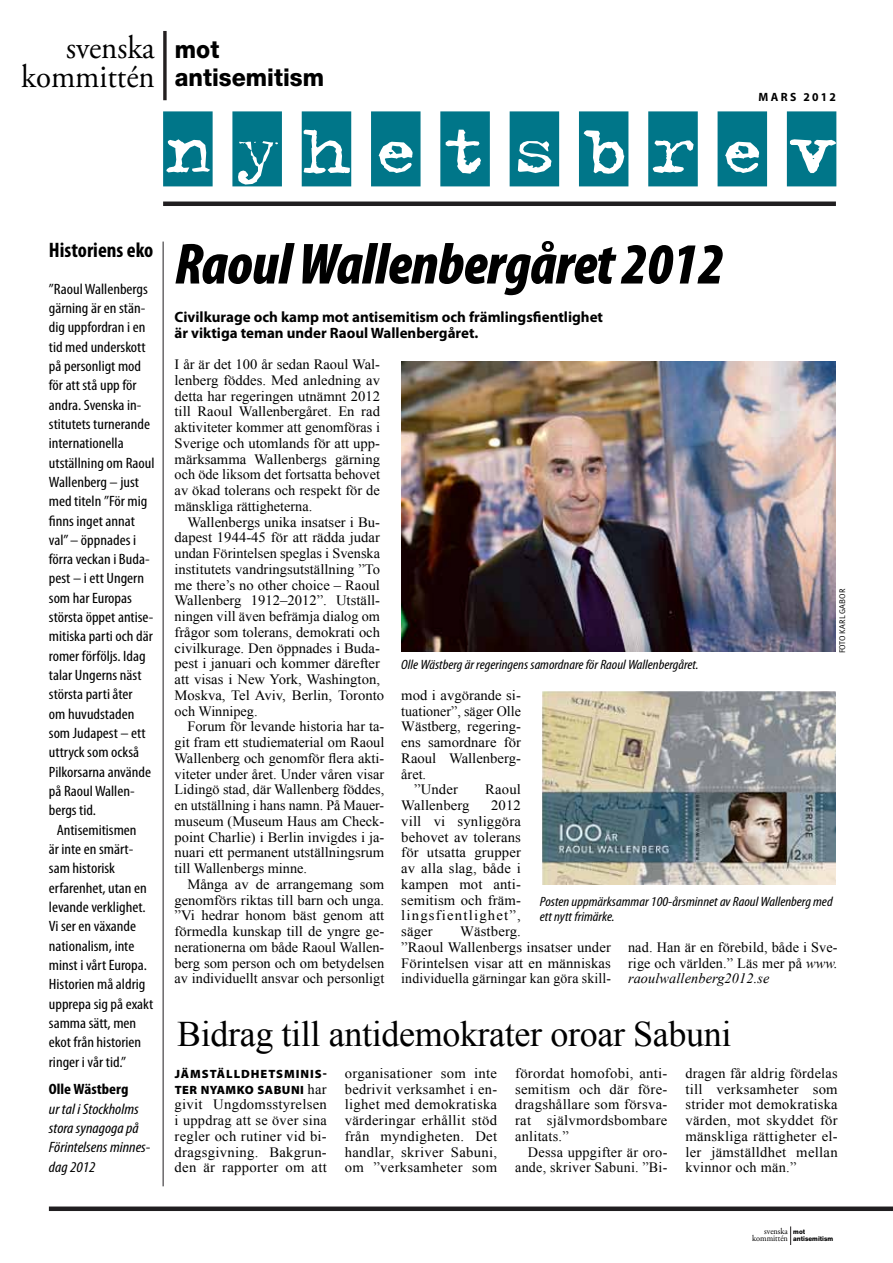
<style>
.page{position:relative;width:893px;height:1263px;background:#fff}
.page>*{position:absolute;margin:0;border:0;box-sizing:border-box;transform-origin:0 0}
.t1{font:75px "Trixie Cameo";letter-spacing:.22em;color:#007689;scale:1.2 1}
.t2{font:italic 900 condensed 58.5px "Myriad Pro";letter-spacing:-.01em;color:#000}
.t3{font:36px "Times New Roman";letter-spacing:-.01em;color:#000}
.t4{font:32.7px/28.7px "Adobe Garamond Pro";color:#000;text-align:right;scale:.94 1}
.t5{font:800 24.6px/28.7px "Helvetica Neue LT Std";color:#000;scale:.94 1}
.t6{font:700 condensed 21px "Myriad Pro";color:#000}
.t7{font:condensed 15px "Myriad Pro";color:#000;scale:1.1 1}
.t8{font:700 15px/15.8px "Myriad Pro";color:#000}
.t9{font:italic condensed 15px/19.4px "Myriad Pro";color:#000;scale:1.1 1}
.t10{font:700 condensed 15px "Myriad Pro";color:#000;scale:1.1 1}
.t11{font:14.25px/15.8px "Times New Roman";color:#000;text-align:justify}
.t12{font:14.25px/15.8px "Times New Roman";letter-spacing:.02em;color:#000;text-align:right}
.t13{font:italic condensed 13.5px/15px "Myriad Pro";color:#000;scale:1.1 1}
.t14{font:900 12px/15.8px "Myriad Pro";letter-spacing:.075em;color:#000}
.t15{font:700 12px "Myriad Pro";letter-spacing:.19em;color:#000}
.t16{font:8.7px/7.6px "Adobe Garamond Pro";color:#000;text-align:right;scale:.94 1}
.t17{font:8.25px "Meta Plus Normal Caps";color:#000}
.t18{font:800 6.6px/7.6px "Helvetica Neue LT Std";color:#000;scale:.94 1}
.s1{font-style:italic}
.s2{font-family:"Times New Roman";font-weight:400;font-size:14.25px}
</style>
<div class="page">
<img style="left:401px;top:361px;width:435px;height:291px">
<svg style="left:790px;top:1226px;width:1px;height:19px"></svg>
<img style="left:542px;top:691px;width:294px;height:193px">
<div style="left:49px;top:1206px;width:844px;height:5px;background:#201e20"></div>
<svg style="left:163px;top:31px;width:4px;height:69px"></svg>
<div style="left:163px;top:201px;width:673px;height:5px;background:#201e20"></div>
<hr style="left:163px;top:242px;width:1px;height:944px;background:#201e20">
<h3 class="t4" style="left:21px;top:35px;width:143px">svenska kommittén</h3>
<h3 class="t5" style="left:175px;top:35px;width:160px">mot antisemitism</h3>
<p class="t15" style="left:758px;top:91px;width:79px">mar s 2012</p>
<h1 class="t1" style="left:163px;top:109px;width:562px">NYHETSBREV</h1>
<h3 class="t6" style="left:49px;top:239px;width:106px">Historiens eko</h3>
<p class="t7" style="left:49px;top:281px;width:91px">”Raoul Wallenbergs</p>
<p class="t7" style="left:49px;top:300px;width:89px">gärning är en stän-</p>
<p class="t7" style="left:49px;top:319px;width:89px">dig uppfordran i en</p>
<p class="t7" style="left:49px;top:339px;width:90px">tid med underskott</p>
<p class="t7" style="left:49px;top:358px;width:85px">på personligt mod</p>
<p class="t7" style="left:49px;top:377px;width:81px">för att stå upp för</p>
<p class="t7" style="left:49px;top:396px;width:86px">andra. Svenska in-</p>
<p class="t7" style="left:49px;top:416px;width:94px">stitutets turnerande</p>
<p class="t7" style="left:49px;top:435px;width:70px">internationella</p>
<p class="t7" style="left:49px;top:454px;width:98px">utställning om Raoul</p>
<p class="t7" style="left:49px;top:474px;width:84px">Wallenberg – just</p>
<p class="t7" style="left:49px;top:493px;width:91px">med titeln ”För mig</p>
<p class="t7" style="left:49px;top:512px;width:80px">finns inget annat</p>
<p class="t7" style="left:49px;top:532px;width:81px">val” – öppnades i</p>
<p class="t7" style="left:49px;top:551px;width:93px">förra veckan i Buda-</p>
<p class="t7" style="left:49px;top:570px;width:88px">pest – i ett Ungern</p>
<p class="t7" style="left:49px;top:590px;width:77px">som har Europas</p>
<p class="t7" style="left:49px;top:609px;width:97px">största öppet antise-</p>
<p class="t7" style="left:49px;top:628px;width:96px">mitiska parti och där</p>
<p class="t7" style="left:49px;top:648px;width:89px">romer förföljs. Idag</p>
<p class="t7" style="left:49px;top:667px;width:86px">talar Ungerns näst</p>
<p class="t7" style="left:49px;top:686px;width:78px">största parti åter</p>
<p class="t7" style="left:49px;top:706px;width:79px">om huvudstaden</p>
<p class="t7" style="left:49px;top:725px;width:90px">som Judapest – ett</p>
<p class="t7" style="left:49px;top:744px;width:84px">uttryck som också</p>
<p class="t7" style="left:49px;top:764px;width:94px">Pilkorsarna använde</p>
<p class="t7" style="left:49px;top:783px;width:80px">på Raoul Wallen-</p>
<p class="t7" style="left:49px;top:802px;width:44px">bergs tid.</p>
<p class="t7" style="left:57px;top:822px;width:74px">Antisemitismen</p>
<p class="t7" style="left:49px;top:841px;width:78px">är inte en smärt-</p>
<p class="t7" style="left:49px;top:860px;width:62px">sam historisk</p>
<p class="t7" style="left:49px;top:879px;width:91px">erfarenhet, utan en</p>
<p class="t7" style="left:49px;top:899px;width:89px">levande verklighet.</p>
<p class="t7" style="left:49px;top:918px;width:81px">Vi ser en växande</p>
<p class="t7" style="left:49px;top:937px;width:79px">nationalism, inte</p>
<p class="t7" style="left:49px;top:957px;width:91px">minst i vårt Europa.</p>
<p class="t7" style="left:49px;top:976px;width:89px">Historien må aldrig</p>
<p class="t7" style="left:49px;top:995px;width:96px">upprepa sig på exakt</p>
<p class="t7" style="left:49px;top:1015px;width:81px">samma sätt, men</p>
<p class="t7" style="left:49px;top:1034px;width:86px">ekot från historien</p>
<p class="t7" style="left:49px;top:1053px;width:72px">ringer i vår tid.”</p>
<p class="t10" style="left:49px;top:1081px;width:74px">Olle Wästberg</p>
<p class="t9" style="left:49px;top:1099px;width:94px">ur tal i Stockholms stora synagoga på<br>Förintelsens minnes&shy;dag 2012</p>
<h2 class="t2" style="left:175px;top:233px;width:551px">Raoul Wallenbergåret 2012</h2>
<p class="t8" style="left:175px;top:309px;width:430px">Civilkurage och kamp mot antisemitism och främlingsfientlighet är viktiga teman under Raoul Wallenbergåret.</p>
<p class="t11" style="left:175px;top:356px;width:207px">I år är det 100 år sedan Raoul Wal&shy;lenberg föddes. Med anledning av detta har regeringen utnämnt 2012 till Raoul Wallenbergåret. En rad aktiviteter kommer att genomföras i Sverige och utomlands för att upp&shy;märksamma Wallenbergs gärning och öde liksom det fortsatta behovet av ökad tolerans och respekt för de mänskliga rättigheterna.</p>
<p class="t11" style="left:175px;top:514px;width:211px;text-align:left;text-indent:13px">Wallenbergs unika insatser i Bu&shy;dapest 1944-45 för att rädda judar undan Förintelsen speglas i Svenska institutets vandringsutställning ”To me there’s no other choice – Raoul Wallenberg 1912–2012”. Utställ&shy;ningen vill även befrämja dialog om frågor som tolerans, demokrati och civilkurage. Den öppnades i Buda&shy;pest i januari och kommer därefter att visas i New York, Washington, Moskva, Tel Aviv, Berlin, Toronto och Winnipeg.</p>
<p class="t11" style="left:175px;top:718px;width:211px;text-indent:13px">Forum för levande historia har ta&shy;git fram ett studiematerial om Raoul Wallenberg och genomför flera akti&shy;viteter under året. Under våren visar Lidingö stad, där Wallenberg föddes, en utställning i hans namn. På Mauer&shy;museum (Museum Haus am Check&shy;point Charlie) i Berlin invigdes i ja&shy;nuari ett permanent utställningsrum till Wallenbergs minne.</p>
<p class="t11" style="left:175px;top:876px;width:211px;text-indent:13px">Många av de arrangemang som genomförs riktas till barn och unga. ”Vi hedrar honom bäst genom att förmedla kunskap till de yngre ge&shy;nerationerna om både Raoul Wallen&shy;berg som person och om betydelsen av individuellt ansvar och personligt</p>
<p class="t17" style="left:838px;top:653px;width:66px;rotate:-90deg">Foto Karl Gabor</p>
<p class="t13" style="left:401px;top:657px;width:272px">Olle Wästberg är regeringens samordnare för Raoul Wallenbergåret.</p>
<p class="t11" style="left:401px;top:687px;width:121px">mod i avgörande si-</p>
<p class="t11" style="left:401px;top:703px;width:121px">tuationer”, säger Olle</p>
<p class="t11" style="left:401px;top:718px;width:121px">Wästberg, regering-</p>
<p class="t11" style="left:401px;top:734px;width:121px">ens samordnare för</p>
<p class="t11" style="left:401px;top:750px;width:121px">Raoul Wallenberg-</p>
<p class="t11" style="left:401px;top:766px;width:26px">året.</p>
<p class="t11" style="left:414px;top:781px;width:45px">”Under</p>
<p class="t11" style="left:485px;top:781px;width:37px">Raoul</p>
<p class="t11" style="left:401px;top:797px;width:70px">Wallenberg</p>
<p class="t11" style="left:401px;top:797px;width:121px;text-indent:90px">2012 vill vi synliggöra behovet av tolerans för utsatta grupper av alla slag, både i kampen mot anti&shy;semitism och främ&shy;lingsfientlighet”, säger</p>
<p class="t13" style="left:540px;top:894px;width:268px">Posten uppmärksammar 100-årsminnet av Raoul Wallenberg med ett nytt frimärke.</p>
<p class="t11" style="left:401px;top:923px;width:211px;text-align:left;text-indent:59px">Wästberg.<br>”Raoul Wallenbergs insatser under<br>Förintelsen visar att en människas individuella gärningar kan göra skill-</p>
<p class="t11" style="left:628px;top:939px;width:211px">nad. Han är en förebild, både i Sve&shy;rige och världen.” Läs mer på <span class="s1">www. raoulwallenberg2012.se</span></p>
<h3 class="t3" style="left:177px;top:1010px;width:556px">Bidrag till antidemokrater oroar Sabuni</h3>
<p class="t14" style="left:175px;top:1066px;width:154px">JÄMSTÄLLDHETSMINIS-<br>TER NYAMKO SABUNI <span class="s2">har</span></p>
<p class="t11" style="left:175px;top:1096px;width:154px">givit Ungdomsstyrelsen i uppdrag att se över sina regler och rutiner vid bi&shy;dragsgivning. Bakgrun&shy;den är rapporter om att</p>
<p class="t11" style="left:685px;top:1065px;width:154px">dragen får aldrig fördelas till verksamheter som strider mot demokratiska värden, mot skyddet för mänskliga rättigheter el&shy;ler jämställdhet mellan kvinnor och män.”</p>
<p class="t11" style="left:345px;top:1065px;width:154px">organisationer som inte bedrivit verksamhet i en&shy;lighet med demokratiska värderingar erhållit stöd från myndigheten. Det handlar, skriver Sabuni, om ”verksamheter som</p>
<p class="t11" style="left:515px;top:1065px;width:154px">förordat homofobi, anti&shy;semitism och där före&shy;dragshållare som försva&shy;rat självmordsbombare anlitats.”</p>
<p class="t12" style="left:515px;top:1144px;width:154px">Dessa uppgifter är oro&shy;ande, skriver Sabuni. ”Bi-</p>
<p class="t16" style="left:752px;top:1227px;width:39px">svenska kommittén</p>
<p class="t18" style="left:793px;top:1227px;width:44px">mot antisemitism</p>
</div>
